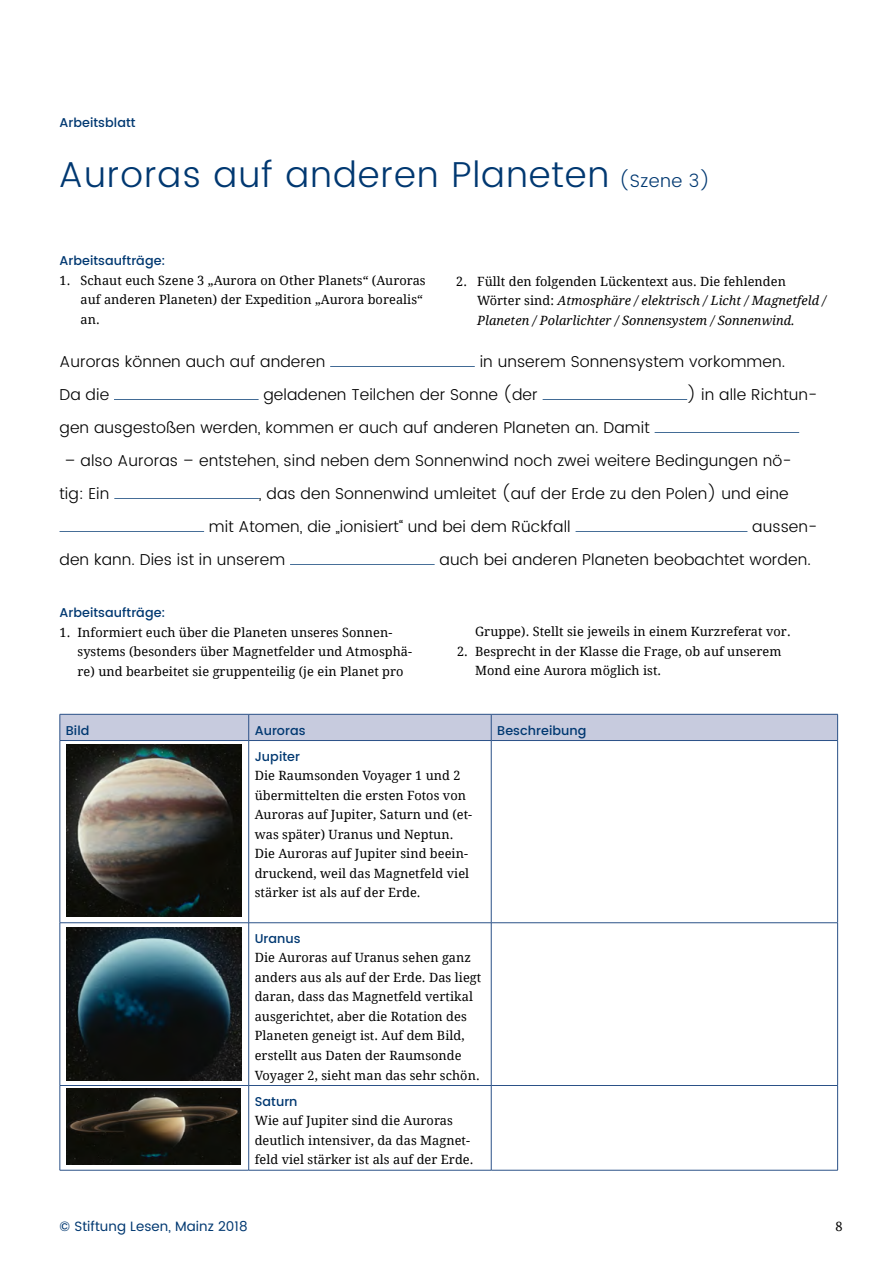
<style>
.page{position:relative;width:893px;height:1263px;background:#fff}
.page>*{position:absolute;margin:0;border:0;box-sizing:border-box;transform-origin:0 0}
.t1{font:300 36px "Poppins DE";letter-spacing:.025em;color:#003871}
.t2{font:300 18px "Poppins DE";letter-spacing:.025em;color:#003871}
.t3{font:300 15.75px/33px "Poppins DE";letter-spacing:.005em;color:#000}
.t4{font:13.5px "Poppins DE";letter-spacing:.005em;color:#003871}
.t5{font:12.75px/19.5px "Droid Serif";letter-spacing:.005em;color:#000}
.t6{font:italic 12.75px/19.5px "Droid Serif";letter-spacing:.005em;color:#000}
.t7{font:500 12.75px "Poppins DE";letter-spacing:.005em;color:#003871}
.s1{font-style:normal}
</style>
<div class="page">
<hr style="left:330px;top:366px;width:145px;height:1px;background:#003871">
<hr style="left:114px;top:399px;width:145px;height:1px;background:#003871">
<hr style="left:543px;top:399px;width:144px;height:1px;background:#003871">
<hr style="left:655px;top:432px;width:144px;height:1px;background:#003871">
<hr style="left:114px;top:498px;width:145px;height:1px;background:#003871">
<hr style="left:60px;top:531px;width:144px;height:1px;background:#003871">
<hr style="left:576px;top:531px;width:171px;height:1px;background:#003871">
<hr style="left:290px;top:564px;width:145px;height:1px;background:#003871">
<div style="left:60px;top:714px;width:778px;height:26px;background:#c7cbde"></div>
<hr style="left:60px;top:714px;width:189px;height:1px;background:#2b5187">
<svg style="left:60px;top:714px;width:1px;height:26px"></svg>
<hr style="left:249px;top:714px;width:242px;height:1px;background:#2b5187">
<svg style="left:248px;top:714px;width:1px;height:26px"></svg>
<hr style="left:491px;top:714px;width:347px;height:1px;background:#2b5187">
<svg style="left:491px;top:714px;width:1px;height:26px"></svg>
<svg style="left:837px;top:714px;width:1px;height:26px"></svg>
<hr style="left:60px;top:740px;width:189px;height:1px;background:#2b5187">
<hr style="left:60px;top:741px;width:1px;height:181px;background:#2b5187">
<hr style="left:249px;top:740px;width:242px;height:1px;background:#2b5187">
<hr style="left:248px;top:741px;width:1px;height:181px;background:#2b5187">
<hr style="left:491px;top:740px;width:347px;height:1px;background:#2b5187">
<hr style="left:491px;top:741px;width:1px;height:181px;background:#2b5187">
<hr style="left:837px;top:741px;width:1px;height:181px;background:#2b5187">
<hr style="left:60px;top:922px;width:189px;height:1px;background:#2b5187">
<hr style="left:60px;top:923px;width:1px;height:162px;background:#2b5187">
<hr style="left:249px;top:922px;width:242px;height:1px;background:#2b5187">
<hr style="left:248px;top:923px;width:1px;height:162px;background:#2b5187">
<hr style="left:491px;top:922px;width:347px;height:1px;background:#2b5187">
<hr style="left:491px;top:923px;width:1px;height:162px;background:#2b5187">
<hr style="left:837px;top:923px;width:1px;height:162px;background:#2b5187">
<hr style="left:60px;top:1085px;width:189px;height:1px;background:#2b5187">
<hr style="left:60px;top:1086px;width:1px;height:84px;background:#2b5187">
<hr style="left:249px;top:1085px;width:242px;height:1px;background:#2b5187">
<hr style="left:248px;top:1086px;width:1px;height:84px;background:#2b5187">
<hr style="left:491px;top:1085px;width:347px;height:1px;background:#2b5187">
<hr style="left:491px;top:1086px;width:1px;height:84px;background:#2b5187">
<hr style="left:837px;top:1086px;width:1px;height:84px;background:#2b5187">
<hr style="left:60px;top:1170px;width:189px;height:1px;background:#2b5187">
<hr style="left:249px;top:1170px;width:242px;height:1px;background:#2b5187">
<hr style="left:491px;top:1170px;width:347px;height:1px;background:#2b5187">
<img style="left:67px;top:744px;width:174px;height:173px">
<img style="left:67px;top:927px;width:174px;height:154px">
<img style="left:67px;top:1088px;width:174px;height:77px">
<p class="t7" style="left:60px;top:113px;width:78px">Arbeitsblatt</p>
<p class="t1" style="left:59px;top:149px;width:552px">Auroras auf anderen Planeten</p>
<p class="t2" style="left:619px;top:168px;width:93px">(Szene 3)</p>
<p class="t7" style="left:60px;top:252px;width:108px">Arbeitsaufträge:</p>
<p class="t5" style="left:81px;top:270px;width:347px;text-indent:-21px">1. Schaut euch Szene 3 „Aurora on Other Planets“ (Auroras auf anderen Planeten) der Expedition „Aurora borealis“ an.</p>
<p class="t5" style="left:456px;top:271px;width:331px">2. Füllt den folgenden Lückentext aus. Die fehlenden</p>
<p class="t6" style="left:477px;top:291px;width:350px"><span class="s1">Wörter sind:</span> Atmosphäre / elektrisch / Licht / Magnetfeld /<br>Planeten / Polarlichter / Sonnensystem / Sonnenwind.</p>
<p class="t3" style="left:60px;top:345px;width:267px">Auroras können auch auf anderen</p>
<p class="t3" style="left:480px;top:345px;width:307px">in unserem Sonnensystem vorkommen.</p>
<p class="t3" style="left:60px;top:378px;width:51px">Da die</p>
<p class="t3" style="left:263px;top:378px;width:276px">geladenen Teilchen der Sonne (der</p>
<p class="t3" style="left:687px;top:378px;width:132px">) in alle Richtun-</p>
<p class="t3" style="left:60px;top:411px;width:592px">gen ausgestoßen werden, kommen er auch auf anderen Planeten an. Damit</p>
<p class="t3" style="left:60px;top:444px;width:734px;text-indent:5px">– also Auroras – entstehen, sind neben dem Sonnenwind noch zwei weitere Bedingungen nö&shy;tig: Ein</p>
<p class="t3" style="left:209px;top:477px;width:581px;text-indent:50px">, das den Sonnenwind umleitet (auf der Erde zu den Polen) und eine mit Atomen, die „ionisiert“ und bei dem Rückfall</p>
<p class="t3" style="left:752px;top:510px;width:67px">aussen-</p>
<p class="t3" style="left:60px;top:543px;width:227px">den kann. Dies ist in unserem</p>
<p class="t3" style="left:439px;top:543px;width:373px">auch bei anderen Planeten beobachtet worden.</p>
<p class="t7" style="left:60px;top:603px;width:108px">Arbeitsaufträge:</p>
<p class="t5" style="left:60px;top:622px;width:334px">1. Informiert euch über die Planeten unseres Sonnen-</p>
<p class="t5" style="left:78px;top:641px;width:336px">systems (besonders über Magnetfelder und Atmosphä-</p>
<p class="t5" style="left:78px;top:661px;width:328px">re) und bearbeitet sie gruppenteilig (je ein Planet pro</p>
<p class="t5" style="left:475px;top:621px;width:317px">Gruppe). Stellt sie jeweils in einem Kurzreferat vor.</p>
<p class="t5" style="left:457px;top:641px;width:326px">2. Besprecht in der Klasse die Frage, ob auf unserem</p>
<p class="t5" style="left:475px;top:660px;width:188px">Mond eine Aurora möglich ist.</p>
<p class="t7" style="left:66px;top:721px;width:25px">Bild</p>
<p class="t7" style="left:255px;top:721px;width:52px">Auroras</p>
<p class="t7" style="left:497px;top:721px;width:91px">Beschreibung</p>
<p class="t7" style="left:255px;top:747px;width:47px">Jupiter</p>
<p class="t5" style="left:255px;top:765px;width:219px">Die Raumsonden Voyager 1 und 2 übermittelten die ersten Fotos von Auroras auf Jupiter, Saturn und (et&shy;was später) Uranus und Neptun.</p>
<p class="t5" style="left:255px;top:843px;width:216px;text-align:justify">Die Auroras auf Jupiter sind beein&shy;druckend, weil das Magnetfeld viel stärker ist als auf der Erde.</p>
<p class="t7" style="left:255px;top:929px;width:48px">Uranus</p>
<p class="t5" style="left:255px;top:948px;width:228px">Die Auroras auf Uranus sehen ganz anders aus als auf der Erde. Das liegt daran, dass das Magnetfeld vertikal ausgerichtet, aber die Rotation des Planeten geneigt ist. Auf dem Bild, erstellt aus Daten der Raumsonde Voyager 2, sieht man das sehr schön.</p>
<p class="t7" style="left:255px;top:1092px;width:44px">Saturn</p>
<p class="t5" style="left:255px;top:1110px;width:220px">Wie auf Jupiter sind die Auroras deutlich intensiver, da das Magnet&shy;feld viel stärker ist als auf der Erde.</p>
<p class="t4" style="left:60px;top:1217px;width:190px">© Stiftung Lesen, Mainz 2018</p>
<p class="t5" style="left:835px;top:1217px;width:9px">8</p>
</div>
